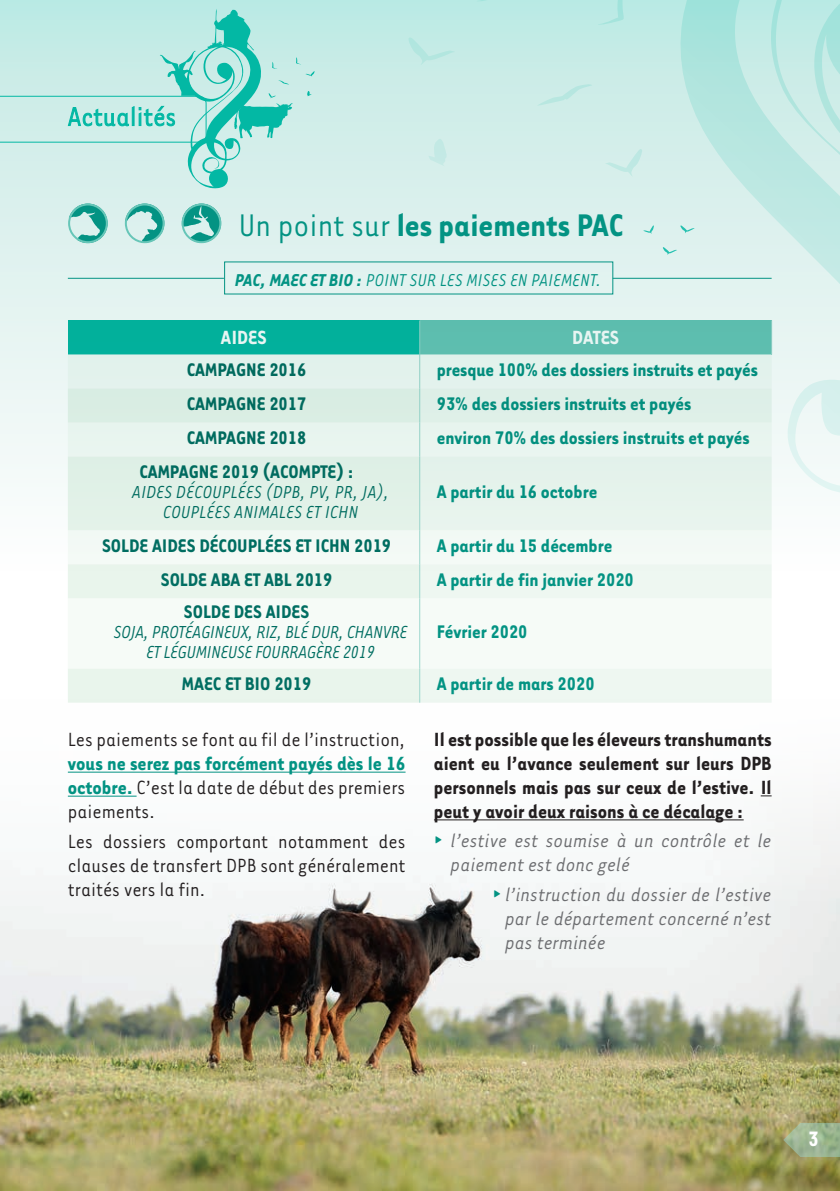
<style>
.page{position:relative;width:840px;height:1191px;background:#fff}
.page>*{position:absolute;margin:0;border:0;box-sizing:border-box;transform-origin:0 0}
.t1{font:700 36px "Tarzana Narrow";color:#039383}
.t2{font:700 24px "Tarzana Narrow";color:#fff}
.t3{font:700 22px/24px "Tarzana Narrow";color:#231f20;text-align:justify}
.t4{font:22px/24px "Tarzana Narrow";color:#231f20;text-align:justify}
.t5{font:italic 22px/24px "Tarzana Narrow";color:#6c6d70}
.t6{font:700 22px/24px "Tarzana Narrow";color:#039383;text-align:justify}
.t7{font:700 22px "Tarzana Narrow";color:#fff}
.t8{font:700 21px "Tarzana Narrow";color:#039383}
.t9{font:700 21px "Tarzana Narrow";color:#016e62}
.t10{font:italic 20px/20px "Tarzana Narrow";letter-spacing:-.025em;color:#016e62;text-align:center}
.t11{font:italic 20px/20px "Tarzana Narrow";color:#016e62;text-align:center}
.t12{font:italic 19.8px "Tarzana Narrow";color:#039383}
.s1{font-weight:400}
.s2{font-weight:700}
.s3{font-weight:400;color:#231f20}
.s4{font-family:"Geogrotesque";font-weight:700;font-style:normal;color:#039383}
</style>
<div class="page">
<img style="left:1px;top:685px;width:838px;height:506px">
<div style="left:0;top:0;width:839px;height:581px;background:linear-gradient(to bottom,#c1e9e3,#fffefe)"></div>
<svg style="left:476px;top:0;width:27px;height:2px"></svg>
<svg style="left:597px;top:0;width:27px;height:25px"></svg>
<svg style="left:604px;top:147px;width:38px;height:30px"></svg>
<svg style="left:407px;top:35px;width:48px;height:30px"></svg>
<svg style="left:424px;top:138px;width:22px;height:28px"></svg>
<svg style="left:535px;top:83px;width:57px;height:23px"></svg>
<svg style="left:675px;top:0;width:164px;height:598px"></svg>
<hr style="left:0;top:0;width:1px;height:1191px;background:#8ca36d">
<svg style="left:68px;top:203px;width:40px;height:40px"></svg>
<div style="left:68px;top:203px;width:40px;height:40px;border:2px solid #67c6b8;border-radius:50%"></div>
<svg style="left:125px;top:203px;width:39px;height:40px"></svg>
<div style="left:125px;top:203px;width:39px;height:40px;border:2px solid #67c6b8;border-radius:50%"></div>
<svg style="left:181px;top:203px;width:40px;height:40px"></svg>
<div style="left:181px;top:203px;width:40px;height:40px;border:2px solid #67c6b8;border-radius:50%"></div>
<svg style="left:0;top:9px;width:314px;height:179px;background:#b5e6e0"></svg>
<svg style="left:782px;top:1123px;width:57px;height:34px;background:#9db18a"></svg>
<hr style="left:68px;top:772px;width:337px;height:1px;background:#039383">
<hr style="left:68px;top:796px;width:68px;height:1px;background:#039383">
<hr style="left:433px;top:819px;width:310px;height:1px;background:#231f20">
<svg style="left:642px;top:225px;width:11px;height:9px"></svg>
<svg style="left:662px;top:246px;width:15px;height:9px"></svg>
<svg style="left:679px;top:225px;width:15px;height:8px"></svg>
<hr style="left:68px;top:278px;width:156px;height:1px;background:#039383">
<hr style="left:612px;top:278px;width:159px;height:1px;background:#039383">
<div style="left:68px;top:320px;width:351px;height:34px;background:#02b09b"></div>
<div style="left:419px;top:320px;width:352px;height:34px;background:#5dbeaf"></div>
<div style="left:68px;top:354px;width:703px;height:34px;background:#e2f2ec"></div>
<svg style="left:68px;top:388px;width:351px;height:314px;fill:#e9f5ec"></svg>
<svg style="left:420px;top:388px;width:351px;height:314px;fill:#edf6f0"></svg>
<hr style="left:419px;top:320px;width:1px;height:34px;background:#9dd7ce">
<hr style="left:770px;top:320px;width:1px;height:34px;background:#9dd7ce">
<hr style="left:419px;top:354px;width:1px;height:34px;background:#9dd7ce">
<hr style="left:419px;top:388px;width:1px;height:34px;background:#9dd7ce">
<hr style="left:419px;top:422px;width:1px;height:34px;background:#9dd7ce">
<hr style="left:419px;top:456px;width:1px;height:74px;background:#9dd7ce">
<hr style="left:419px;top:530px;width:1px;height:34px;background:#9dd7ce">
<hr style="left:419px;top:564px;width:1px;height:34px;background:#9dd7ce">
<hr style="left:419px;top:598px;width:1px;height:70px;background:#9dd7ce">
<hr style="left:419px;top:668px;width:1px;height:34px;background:#9dd7ce">
<h1 class="t1" style="left:238px;top:203px;width:386px"><span class="s1">Un point sur</span> les paiements PAC</h1>
<p class="t12" style="left:235px;top:268px;width:368px"><span class="s2">PAC, MAEC ET BIO :</span> POINT SUR LES MISES EN PAIEMENT.</p>
<p class="t7" style="left:221px;top:323px;width:47px">AIDES</p>
<p class="t7" style="left:572px;top:323px;width:48px">DATES</p>
<p class="t9" style="left:187px;top:356px;width:121px">CAMPAGNE 2016</p>
<p class="t8" style="left:436px;top:356px;width:322px">presque 100% des dossiers instruits et payés</p>
<p class="t9" style="left:187px;top:390px;width:121px">CAMPAGNE 2017</p>
<p class="t8" style="left:436px;top:390px;width:256px">93% des dossiers instruits et payés</p>
<p class="t9" style="left:187px;top:424px;width:121px">CAMPAGNE 2018</p>
<p class="t8" style="left:436px;top:424px;width:314px">environ 70% des dossiers instruits et payés</p>
<p class="t9" style="left:139px;top:458px;width:216px">CAMPAGNE 2019 (ACOMPTE) :</p>
<p class="t11" style="left:132px;top:481px;width:259px">AIDES DÉCOUPLÉES (DPB, PV, PR, JA),<br>COUPLÉES ANIMALES ET ICHN</p>
<p class="t8" style="left:436px;top:478px;width:162px">A partir du 16 octobre</p>
<p class="t9" style="left:102px;top:532px;width:290px">SOLDE AIDES DÉCOUPLÉES ET ICHN 2019</p>
<p class="t8" style="left:436px;top:532px;width:177px">A partir du 15 décembre</p>
<p class="t9" style="left:161px;top:566px;width:173px">SOLDE ABA ET ABL 2019</p>
<p class="t8" style="left:436px;top:566px;width:198px">A partir de fin janvier 2020</p>
<p class="t9" style="left:184px;top:598px;width:127px">SOLDE DES AIDES</p>
<p class="t10" style="left:114px;top:621px;width:295px">SOJA, PROTÉAGINEUX, RIZ, BLÉ DUR, CHANVRE<br>ET LÉGUMINEUSE FOURRAGÈRE 2019</p>
<p class="t8" style="left:436px;top:618px;width:92px">Février 2020</p>
<p class="t9" style="left:182px;top:670px;width:131px">MAEC ET BIO 2019</p>
<p class="t8" style="left:436px;top:670px;width:159px">A partir de mars 2020</p>
<p class="t4" style="left:68px;top:726px;width:339px">Les paiements se font au fil de l’instruction,</p>
<p class="t6" style="left:68px;top:750px;width:339px">vous ne serez pas forcément payés dès le 16 octobre. <span class="s3">C’est la date de début des premiers paiements.</span></p>
<p class="t4" style="left:68px;top:828px;width:339px">Les dossiers comportant notamment des clauses de transfert DPB sont généralement traités vers la fin.</p>
<p class="t3" style="left:433px;top:726px;width:339px">Il est possible que les éleveurstranshumants aient eu l’avance seulement sur leurs DPB personnels mais pas sur ceux de l’estive. Il peut y avoir deux raisons à ce décalage :</p>
<p class="t5" style="left:450px;top:827px;width:322px;text-indent:-17px"><span class="s4">∂</span> l’estive est soumise à un contrôle et le paiement est donc gelé</p>
<p class="t5" style="left:505px;top:881px;width:267px;text-align:justify;text-indent:-13px"><span class="s4">∂</span> l’instruction du dossier de l’estive par le département concerné n’est pas terminée</p>
<p class="t2" style="left:807px;top:1123px;width:12px">3</p>
</div>
